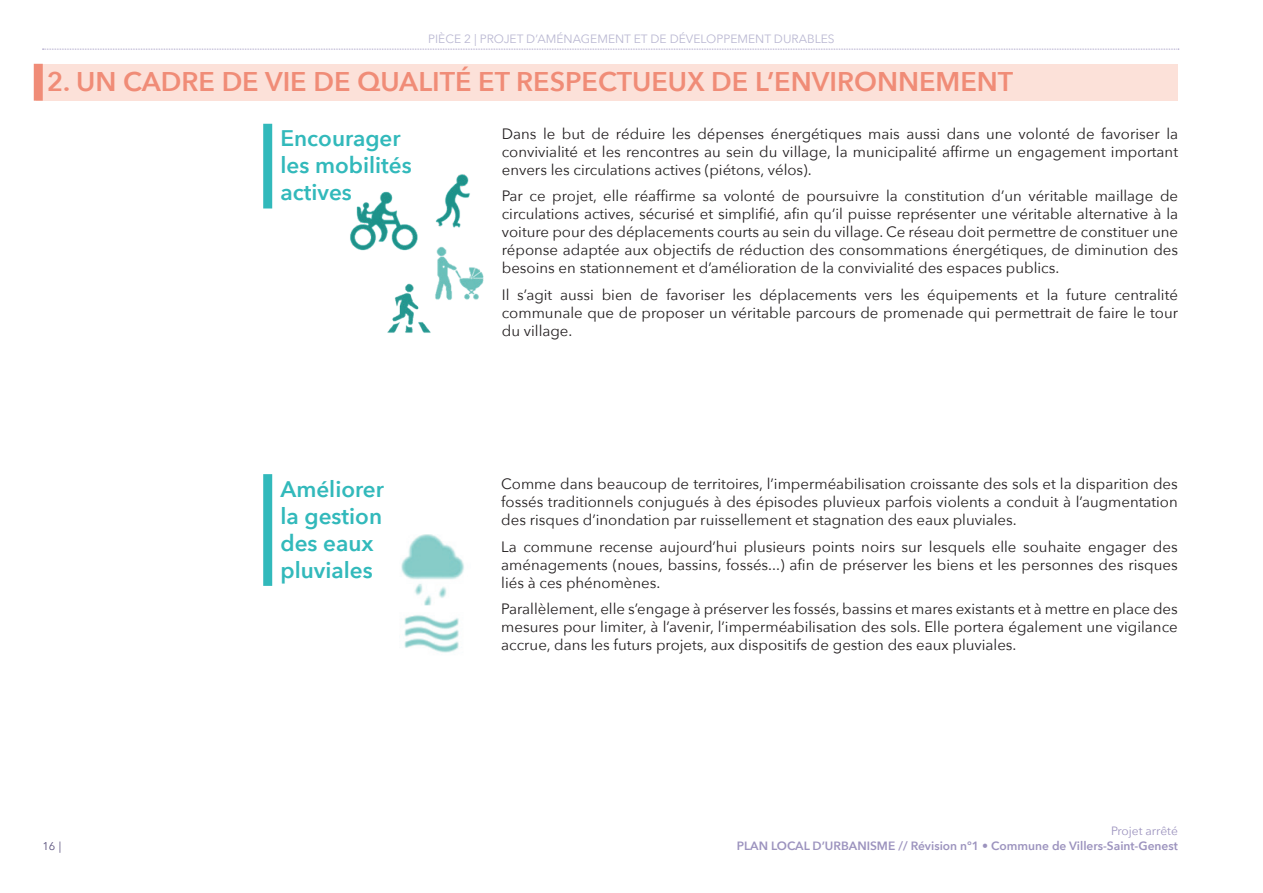
<style>
.page{position:relative;width:1263px;height:893px;background:#fff}
.page>*{position:absolute;margin:0;border:0;box-sizing:border-box;transform-origin:0 0}
.t1{font:600 27px "Avenir Next";color:#f08c77}
.t2{font:600 22.5px/27px "Avenir Next";color:#32b9bb}
.t3{font:15px/18px "Avenir Next";color:#231f20;text-align:justify}
.t4{font:600 12px "Avenir Next";color:#9c93be}
.t5{font:12px "Avenir Next";color:#bab8d2}
.t6{font:12px "Avenir Next";color:#9c93be}
.t7{font:11.25px "Avenir Next";color:#59507c}
</style>
<div class="page">
<svg style="left:43px;top:49px;width:1136px;height:1px"></svg>
<div style="left:37px;top:64px;width:1141px;height:37px;background:#fce1d9"></div>
<div style="left:34px;top:64px;width:9px;height:37px;background:#f08c77"></div>
<div style="left:263px;top:124px;width:9px;height:84px;background:#32b9bb"></div>
<div style="left:263px;top:474px;width:9px;height:112px;background:#32b9bb"></div>
<img style="left:350px;top:174px;width:134px;height:159px">
<img style="left:401px;top:534px;width:63px;height:119px">
<p class="t5" style="left:428px;top:28px;width:408px">PIÈCE 2 | PROJET D’AMÉNAGEMENT ET DE DÉVELOPPEMENT DURABLES</p>
<h1 class="t1" style="left:47px;top:58px;width:968px">2. UN CADRE DE VIE DE QUALITÉ ET RESPECTUEUX DE L’ENVIRONNEMENT</h1>
<p class="t3" style="left:502px;top:124px;width:678px">Dans le but de réduire les dépenses énergétiques mais aussi dans une volonté de favoriser la convivialité et les rencontres au sein du village, la municipalité affirme un engagement important envers les circulations actives (piétons, vélos).</p>
<p class="t3" style="left:502px;top:186px;width:678px">Par ce projet, elle réaffirme sa volonté de poursuivre la constitution d’un véritable maillage de circulations actives, sécurisé et simplifié, afin qu’il puisse représenter une véritable alternative à la voiture pour des déplacements courts au sein du village. Ce réseau doit permettre de constituer une réponse adaptée aux objectifs de réduction des consommations énergétiques, de diminution des besoins en stationnement et d’amélioration de la convivialité des espaces publics.</p>
<p class="t3" style="left:502px;top:285px;width:678px">Il s’agit aussi bien de favoriser les déplacements vers les équipements et la future centralité communale que de proposer un véritable parcours de promenade qui permettrait de faire le tour du village.</p>
<h2 class="t2" style="left:280px;top:124px;width:133px">Encourager les mobilités actives</h2>
<p class="t7" style="left:43px;top:837px;width:20px">16 |</p>
<h2 class="t2" style="left:280px;top:475px;width:105px">Améliorer la gestion des eaux pluviales</h2>
<p class="t3" style="left:501px;top:474px;width:678px">Comme dans beaucoup de territoires, l’imperméabilisation croissante des sols et la disparition des fossés traditionnels conjugués à des épisodes pluvieux parfois violents a conduit à l’augmentation des risques d’inondation par ruissellement et stagnation des eaux pluviales.</p>
<p class="t3" style="left:501px;top:537px;width:678px">La commune recense aujourd’hui plusieurs points noirs sur lesquels elle souhaite engager des aménagements (noues, bassins, fossés...) afin de préserver les biens et les personnes des risques liés à ces phénomènes.</p>
<p class="t3" style="left:501px;top:599px;width:678px">Parallèlement, elle s’engage à préserver les fossés, bassins et mares existants et à mettre en place des mesures pour limiter, à l’avenir, l’imperméabilisation des sols. Elle portera également une vigilance accrue, dans les futurs projets, aux dispositifs de gestion des eaux pluviales.</p>
<p class="t6" style="left:1111px;top:821px;width:68px">Projet arrêté</p>
<p class="t4" style="left:737px;top:836px;width:443px">PLAN LOCAL D’URBANISME // Révision n°1 • Commune de Villers-Saint-Genest</p>
</div>
